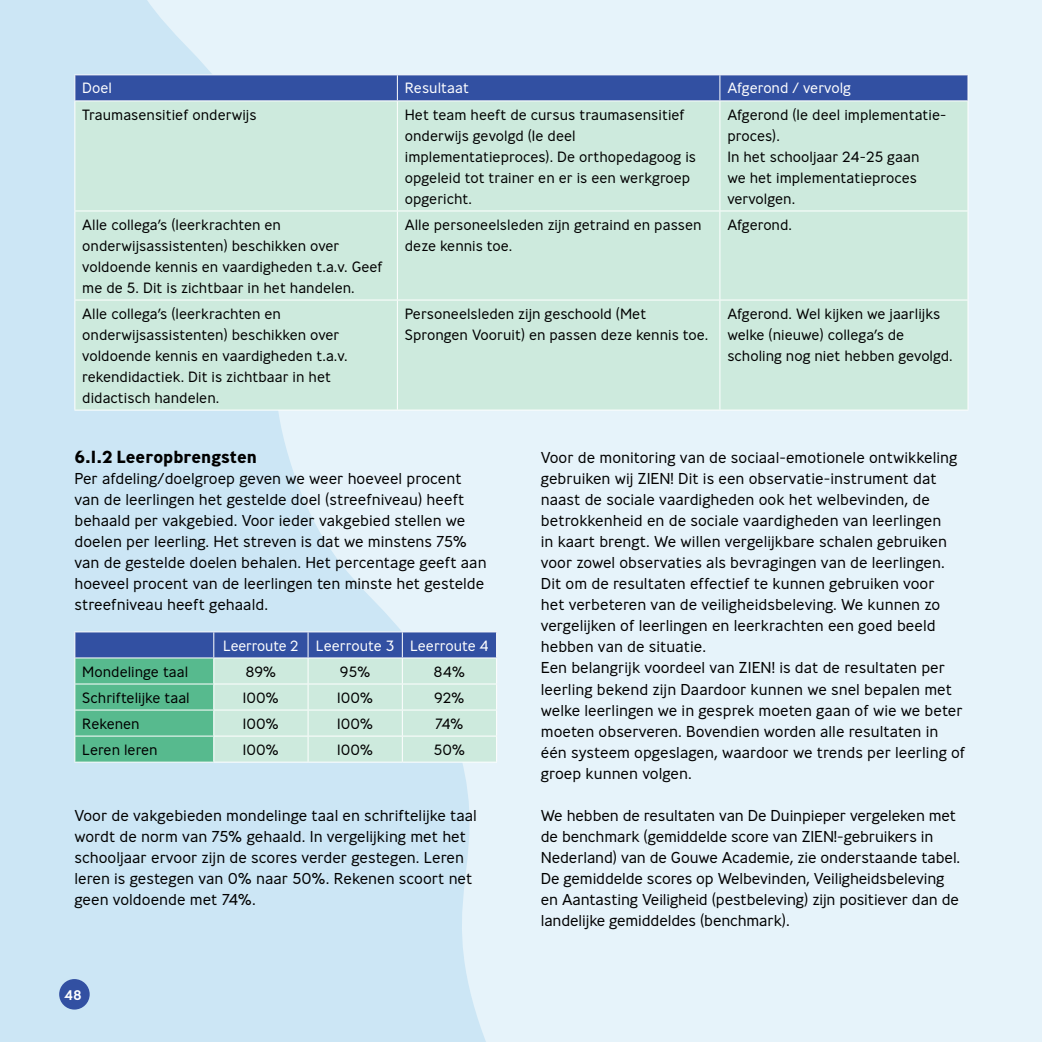
<style>
.page{position:relative;width:1042px;height:1042px;background:#e6f3fa}
.page>*{position:absolute;margin:0;border:0;box-sizing:border-box;transform-origin:0 0}
.tussenkop{font:700 17.5px "Ministry";color:#000}
.plat{font:300 15.75px/21px "Ministry";color:#000}
.tabel{font:300 14.88px/21px "Ministry";color:#000}
.tabel_diap{font:300 14.88px "Ministry";color:#fff}
.t1{font:500 14px "Ministry";color:#fff}
</style>
<div class="page">
<svg style="left:0;top:0;width:486px;height:1042px;fill:#cce6f5"></svg>
<div style="left:75px;top:101px;width:892px;height:309px;background:#cdeadd"></div>
<hr style="left:397px;top:101px;width:1px;height:109px;background:#fff">
<hr style="left:719px;top:101px;width:1px;height:109px;background:#fff">
<hr style="left:74px;top:210px;width:323px;height:1px;background:#fff">
<hr style="left:397px;top:210px;width:323px;height:1px;background:#fff">
<hr style="left:397px;top:211px;width:1px;height:89px;background:#fff">
<hr style="left:720px;top:210px;width:248px;height:1px;background:#fff">
<hr style="left:719px;top:211px;width:1px;height:89px;background:#fff">
<hr style="left:74px;top:300px;width:323px;height:1px;background:#fff">
<hr style="left:397px;top:300px;width:323px;height:1px;background:#fff">
<hr style="left:397px;top:300px;width:1px;height:110px;background:#fff">
<hr style="left:720px;top:300px;width:248px;height:1px;background:#fff">
<hr style="left:719px;top:300px;width:1px;height:110px;background:#fff">
<hr style="left:74px;top:101px;width:1px;height:109px;background:#fff">
<hr style="left:967px;top:101px;width:1px;height:109px;background:#fff">
<hr style="left:74px;top:211px;width:1px;height:89px;background:#fff">
<hr style="left:967px;top:211px;width:1px;height:89px;background:#fff">
<hr style="left:74px;top:300px;width:1px;height:110px;background:#fff">
<hr style="left:967px;top:300px;width:1px;height:110px;background:#fff">
<hr style="left:74px;top:410px;width:323px;height:1px;background:#fff">
<hr style="left:397px;top:410px;width:323px;height:1px;background:#fff">
<hr style="left:720px;top:410px;width:248px;height:1px;background:#fff">
<hr style="left:74px;top:74px;width:323px;height:1px;background:#fff">
<hr style="left:397px;top:74px;width:323px;height:1px;background:#fff">
<hr style="left:720px;top:74px;width:248px;height:1px;background:#fff">
<div style="left:74px;top:75px;width:894px;height:25px;background:#3250a2"></div>
<hr style="left:74px;top:100px;width:323px;height:1px;background:#fff">
<hr style="left:397px;top:100px;width:323px;height:1px;background:#fff">
<hr style="left:720px;top:100px;width:248px;height:1px;background:#fff">
<hr style="left:214px;top:762px;width:94px;height:1px;background:#fff">
<hr style="left:308px;top:762px;width:94px;height:1px;background:#fff">
<hr style="left:402px;top:762px;width:95px;height:1px;background:#fff">
<hr style="left:74px;top:631px;width:140px;height:1px;background:#fff">
<hr style="left:214px;top:631px;width:94px;height:1px;background:#fff">
<hr style="left:308px;top:631px;width:94px;height:1px;background:#fff">
<hr style="left:402px;top:631px;width:95px;height:1px;background:#fff">
<svg style="left:74px;top:632px;width:423px;height:130px"></svg>
<hr style="left:74px;top:762px;width:140px;height:1px;background:#fff">
<div style="left:59px;top:979px;width:31px;height:30px;background:#3250a2;border-radius:50%"></div>
<p class="tabel_diap" style="left:82px;top:79px;width:31px">Doel</p>
<p class="tabel_diap" style="left:405px;top:79px;width:66px">Resultaat</p>
<p class="tabel_diap" style="left:727px;top:79px;width:125px">Afgerond / vervolg</p>
<p class="tabel" style="left:82px;top:104px;width:176px">Traumasensitief onderwijs</p>
<p class="tabel" style="left:405px;top:104px;width:293px">Het team heeft de cursus traumasensitief onderwijs gevolgd (1e deel implementatieproces). De orthopedagoog is opgeleid tot trainer en er is een werkgroep opgericht.</p>
<p class="tabel" style="left:727px;top:104px;width:219px">Afgerond (1e deel implementatie&shy;proces).</p>
<p class="tabel" style="left:727px;top:146px;width:194px">In het schooljaar 24-25 gaan we het implementatieproces vervolgen.</p>
<p class="tabel" style="left:82px;top:214px;width:302px">Alle collega’s (leerkrachten en onderwijsassistenten) beschikken over voldoende kennis en vaardigheden t.a.v. Geef me de 5. Dit is zichtbaar in het handelen.</p>
<p class="tabel" style="left:405px;top:214px;width:298px">Alle personeelsleden zijn getraind en passen deze kennis toe.</p>
<p class="tabel" style="left:727px;top:214px;width:66px">Afgerond.</p>
<p class="tabel" style="left:82px;top:303px;width:267px">Alle collega’s (leerkrachten en onderwijsassistenten) beschikken over voldoende kennis en vaardigheden t.a.v. rekendidactiek. Dit is zichtbaar in het didactisch handelen.</p>
<p class="tabel" style="left:405px;top:303px;width:305px">Personeelsleden zijn geschoold (Met<br>Sprongen Vooruit) en passen deze kennis toe.</p>
<p class="tabel" style="left:727px;top:303px;width:227px">Afgerond. Wel kijken we jaarlijks welke (nieuwe) collega’s de scholing nog niet hebben gevolgd.</p>
<p class="tussenkop" style="left:74px;top:446px;width:184px">6.1.2 Leeropbrengsten</p>
<p class="plat" style="left:74px;top:468px;width:414px">Per afdeling/doelgroep geven we weer hoeveel procent van de leerlingen het gestelde doel (streefniveau) heeft behaald per vakgebied. Voor ieder vakgebied stellen we doelen per leerling. Het streven is dat we minstens 75% van de gestelde doelen behalen. Het percentage geeft aan hoeveel procent van de leerlingen ten minste het gestelde streefniveau heeft gehaald.</p>
<p class="tabel_diap" style="left:223px;top:636px;width:77px">Leerroute 2</p>
<p class="tabel_diap" style="left:316px;top:636px;width:80px">Leerroute 3</p>
<p class="tabel_diap" style="left:410px;top:636px;width:80px">Leerroute 4</p>
<p class="tabel" style="left:82px;top:660px;width:108px">Mondelinge taal</p>
<p class="tabel" style="left:245px;top:660px;width:33px">89%</p>
<p class="tabel" style="left:340px;top:660px;width:32px">95%</p>
<p class="tabel" style="left:433px;top:660px;width:33px">84%</p>
<p class="tabel" style="left:82px;top:687px;width:109px">Schriftelijke taal</p>
<p class="tabel" style="left:243px;top:687px;width:38px">100%</p>
<p class="tabel" style="left:337px;top:687px;width:38px">100%</p>
<p class="tabel" style="left:434px;top:687px;width:32px">92%</p>
<p class="tabel" style="left:82px;top:713px;width:59px">Rekenen</p>
<p class="tabel" style="left:243px;top:713px;width:38px">100%</p>
<p class="tabel" style="left:337px;top:713px;width:38px">100%</p>
<p class="tabel" style="left:435px;top:713px;width:30px">74%</p>
<p class="tabel" style="left:82px;top:739px;width:77px">Leren leren</p>
<p class="tabel" style="left:243px;top:739px;width:38px">100%</p>
<p class="tabel" style="left:337px;top:739px;width:38px">100%</p>
<p class="tabel" style="left:434px;top:739px;width:33px">50%</p>
<p class="plat" style="left:74px;top:804px;width:404px">Voor de vakgebieden mondelinge taal en schriftelijke taal wordt de norm van 75% gehaald. In vergelijking met het schooljaar ervoor zijn de scores verder gestegen. Leren leren is gestegen van 0% naar 50%. Rekenen scoort net geen voldoende met 74%.</p>
<p class="t1" style="left:65px;top:985px;width:19px">48</p>
<p class="plat" style="left:541px;top:447px;width:418px">Voor de monitoring van de sociaal-emotionele ontwikkeling gebruiken wij ZIEN! Dit is een observatie-instrument dat naast de sociale vaardigheden ook het welbevinden, de betrokkenheid en de sociale vaardigheden van leerlingen in kaart brengt. We willen vergelijkbare schalen gebruiken voor zowel observaties als bevragingen van de leerlingen.<br>Dit om de resultaten effectief te kunnen gebruiken voor het verbeteren van de veiligheidsbeleving. We kunnen zo vergelijken of leerlingen en leerkrachten een goed beeld hebben van de situatie.</p>
<p class="plat" style="left:541px;top:657px;width:426px">Een belangrijk voordeel van ZIEN! is dat de resultaten per leerling bekend zijn Daardoor kunnen we snel bepalen met welke leerlingen we in gesprek moeten gaan of wie we beter moeten observeren. Bovendien worden alle resultaten in één systeem opgeslagen, waardoor we trends per leerling of groep kunnen volgen.</p>
<p class="plat" style="left:541px;top:804px;width:421px">We hebben de resultaten van De Duinpieper vergeleken met de benchmark (gemiddelde score van ZIEN!-gebruikers in Nederland) van de Gouwe Academie, zie onderstaande tabel.<br>De gemiddelde scores op Welbevinden, Veiligheidsbeleving en Aantasting Veiligheid (pestbeleving) zijn positiever dan de landelijke gemiddeldes (benchmark).</p>
</div>
